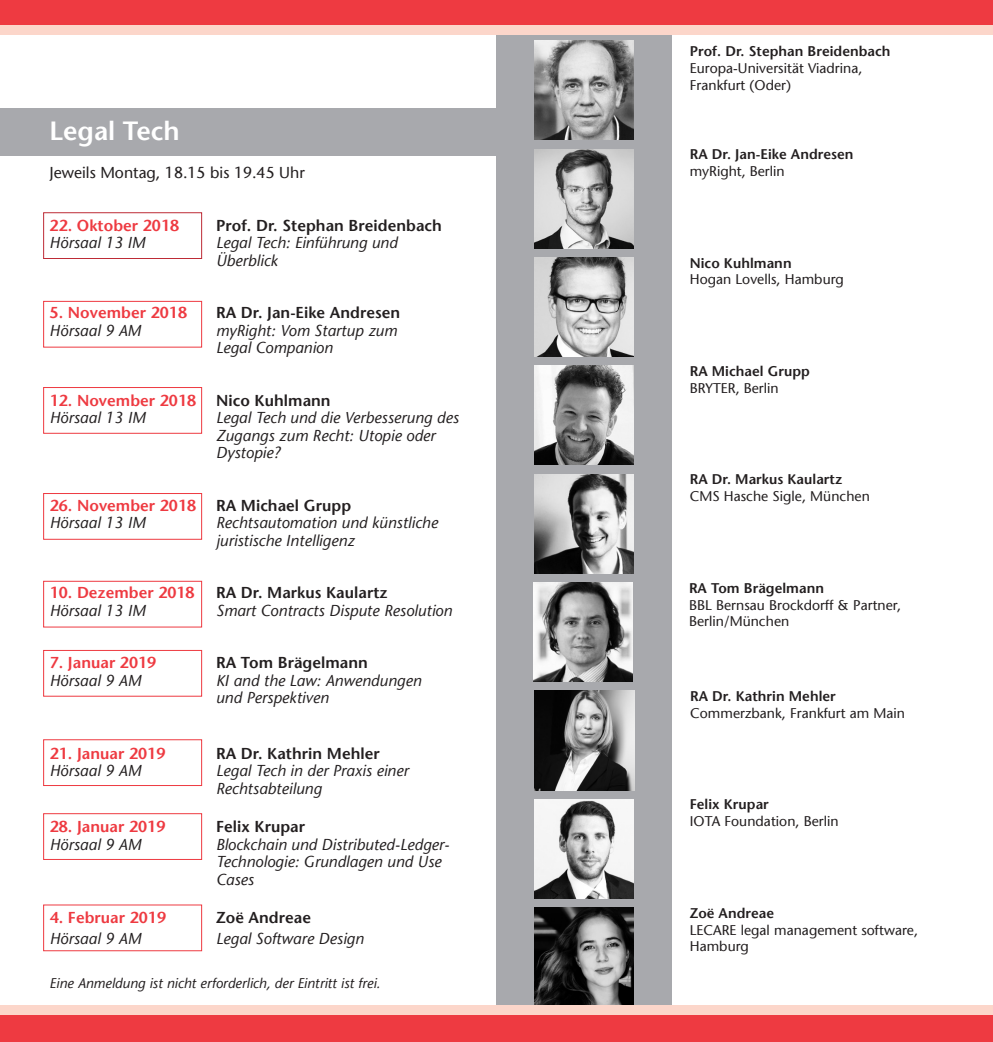
<style>
.page{position:relative;width:993px;height:1042px;background:#fff}
.page>*{position:absolute;margin:0;border:0;box-sizing:border-box;transform-origin:0 0}
.t1{font:600 26.25px "Stone Sans";color:#fff}
.t2{font:italic 15.75px/17.5px "Stone Sans";letter-spacing:.005em;color:#231f20}
.t3{font:600 15.75px "Stone Sans";letter-spacing:.005em;color:#231f20}
.t4{font:600 15.75px "Stone Sans";letter-spacing:.005em;color:#ee3a41}
.t5{font:15.75px "Stone Sans";color:#231f20}
.t6{font:14px/16.8px "Stone Sans";letter-spacing:.005em;color:#231f20}
.t7{font:600 14px "Stone Sans";letter-spacing:.005em;color:#231f20}
.t8{font:italic 14px "Stone Sans";letter-spacing:.005em;color:#231f20}
</style>
<div class="page">
<div style="left:496px;top:0;width:175px;height:1042px;background:#a8a9ad"></div>
<div style="left:0;top:0;width:992px;height:25px;background:#ee3a41"></div>
<div style="left:0;top:25px;width:992px;height:9px;background:#fcd6ca"></div>
<div style="left:0;top:109px;width:496px;height:47px;background:#a8a9ad"></div>
<div style="left:43px;top:212px;width:159px;height:47px;border:1px solid #bd2b36"></div>
<img style="left:534px;top:41px;width:99px;height:99px">
<img style="left:534px;top:149px;width:99px;height:99px">
<img style="left:534px;top:257px;width:99px;height:100px">
<img style="left:534px;top:366px;width:99px;height:99px">
<img style="left:534px;top:474px;width:99px;height:99px">
<img style="left:534px;top:691px;width:99px;height:99px">
<img style="left:533px;top:582px;width:99px;height:100px">
<div style="left:43px;top:301px;width:159px;height:46px;border:1px solid #ee3a41"></div>
<div style="left:43px;top:387px;width:159px;height:47px;border:1px solid #ee3a41"></div>
<div style="left:43px;top:493px;width:159px;height:47px;border:1px solid #ee3a41"></div>
<div style="left:43px;top:581px;width:159px;height:46px;border:1px solid #ee3a41"></div>
<div style="left:43px;top:650px;width:159px;height:46px;border:1px solid #ee3a41"></div>
<div style="left:43px;top:739px;width:159px;height:47px;border:1px solid #ee3a41"></div>
<div style="left:43px;top:813px;width:159px;height:47px;border:1px solid #ee3a41"></div>
<div style="left:43px;top:904px;width:159px;height:47px;border:1px solid #ee3a41"></div>
<img style="left:534px;top:799px;width:99px;height:99px">
<img style="left:534px;top:907px;width:99px;height:98px">
<div style="left:0;top:1015px;width:992px;height:27px;background:#ee3a41"></div>
<div style="left:0;top:1005px;width:992px;height:10px;background:#fcd6ca"></div>
<h1 class="t1" style="left:50px;top:115px;width:131px">Legal Tech</h1>
<p class="t5" style="left:50px;top:163px;width:256px">Jeweils Montag, 18.15 bis 19.45 Uhr</p>
<p class="t4" style="left:50px;top:216px;width:131px">22. Oktober 2018</p>
<p class="t3" style="left:216px;top:216px;width:227px">Prof. Dr. Stephan Breidenbach</p>
<p class="t2" style="left:50px;top:234px;width:97px">Hörsaal 13 IM</p>
<p class="t2" style="left:216px;top:234px;width:183px">Legal Tech: Einführung und<br>Überblick</p>
<p class="t4" style="left:50px;top:303px;width:139px">5. November 2018</p>
<p class="t3" style="left:216px;top:303px;width:186px">RA Dr. Jan-Eike Andresen</p>
<p class="t2" style="left:50px;top:322px;width:93px">Hörsaal 9 AM</p>
<p class="t2" style="left:216px;top:322px;width:182px">myRight: Vom Startup zum<br>Legal Companion</p>
<p class="t4" style="left:50px;top:391px;width:148px">12. November 2018</p>
<p class="t3" style="left:216px;top:391px;width:116px">Nico Kuhlmann</p>
<p class="t2" style="left:50px;top:409px;width:97px">Hörsaal 13 IM</p>
<p class="t2" style="left:216px;top:409px;width:244px">Legal Tech und die Verbesserung des<br>Zugangs zum Recht: Utopie oder<br>Dystopie?</p>
<p class="t4" style="left:50px;top:496px;width:148px">26. November 2018</p>
<p class="t3" style="left:216px;top:496px;width:137px">RA Michael Grupp</p>
<p class="t2" style="left:50px;top:514px;width:97px">Hörsaal 13 IM</p>
<p class="t2" style="left:216px;top:514px;width:223px">Rechtsautomation und künstliche juristische Intelligenz</p>
<p class="t4" style="left:50px;top:583px;width:146px">10. Dezember 2018</p>
<p class="t3" style="left:216px;top:583px;width:173px">RA Dr. Markus Kaulartz</p>
<p class="t2" style="left:50px;top:602px;width:97px">Hörsaal 13 IM</p>
<p class="t2" style="left:216px;top:602px;width:237px">Smart Contracts Dispute Resolution</p>
<p class="t4" style="left:50px;top:653px;width:108px">7. Januar 2019</p>
<p class="t3" style="left:216px;top:653px;width:153px">RA Tom Brägelmann</p>
<p class="t2" style="left:50px;top:672px;width:93px">Hörsaal 9 AM</p>
<p class="t2" style="left:216px;top:672px;width:207px">KI and the Law: Anwendungen und Perspektiven</p>
<p class="t4" style="left:50px;top:744px;width:117px">21. Januar 2019</p>
<p class="t3" style="left:216px;top:744px;width:165px">RA Dr. Kathrin Mehler</p>
<p class="t2" style="left:50px;top:762px;width:93px">Hörsaal 9 AM</p>
<p class="t2" style="left:216px;top:762px;width:194px">Legal Tech in der Praxis einer<br>Rechtsabteilung</p>
<p class="t4" style="left:50px;top:817px;width:117px">28. Januar 2019</p>
<p class="t3" style="left:216px;top:817px;width:90px">Felix Krupar</p>
<p class="t2" style="left:50px;top:835px;width:93px">Hörsaal 9 AM</p>
<p class="t2" style="left:216px;top:835px;width:235px">Blockchain und Distributed-Ledger-<br>Technologie: Grundlagen und Use<br>Cases</p>
<p class="t4" style="left:50px;top:908px;width:118px">4. Februar 2019</p>
<p class="t3" style="left:216px;top:908px;width:96px">Zoë Andreae</p>
<p class="t2" style="left:50px;top:930px;width:93px">Hörsaal 9 AM</p>
<p class="t2" style="left:216px;top:930px;width:149px">Legal Software Design</p>
<p class="t8" style="left:50px;top:974px;width:332px">Eine Anmeldung ist nicht erforderlich, der Eintritt ist frei.</p>
<p class="t7" style="left:689px;top:43px;width:202px">Prof. Dr. Stephan Breidenbach</p>
<p class="t6" style="left:689px;top:59px;width:174px">Europa-Universität Viadrina,<br>Frankfurt (Oder)</p>
<p class="t7" style="left:689px;top:146px;width:165px">RA Dr. Jan-Eike Andresen</p>
<p class="t6" style="left:689px;top:163px;width:96px">myRight, Berlin</p>
<p class="t7" style="left:689px;top:254px;width:103px">Nico Kuhlmann</p>
<p class="t6" style="left:689px;top:271px;width:156px">Hogan Lovells, Hamburg</p>
<p class="t7" style="left:689px;top:363px;width:122px">RA Michael Grupp</p>
<p class="t6" style="left:689px;top:380px;width:90px">BRYTER, Berlin</p>
<p class="t7" style="left:689px;top:471px;width:154px">RA Dr. Markus Kaulartz</p>
<p class="t6" style="left:689px;top:488px;width:182px">CMS Hasche Sigle, München</p>
<p class="t7" style="left:688px;top:579px;width:136px">RA Tom Brägelmann</p>
<p class="t6" style="left:688px;top:596px;width:213px">BBL Bernsau Brockdorff &amp; Partner,<br>Berlin/München</p>
<p class="t7" style="left:690px;top:688px;width:147px">RA Dr. Kathrin Mehler</p>
<p class="t6" style="left:690px;top:704px;width:216px">Commerzbank, Frankfurt am Main</p>
<p class="t7" style="left:689px;top:796px;width:81px">Felix Krupar</p>
<p class="t6" style="left:689px;top:813px;width:150px">IOTA Foundation, Berlin</p>
<p class="t7" style="left:689px;top:904px;width:86px">Zoë Andreae</p>
<p class="t6" style="left:689px;top:921px;width:230px">LECARE legal management software,<br>Hamburg</p>
</div>
